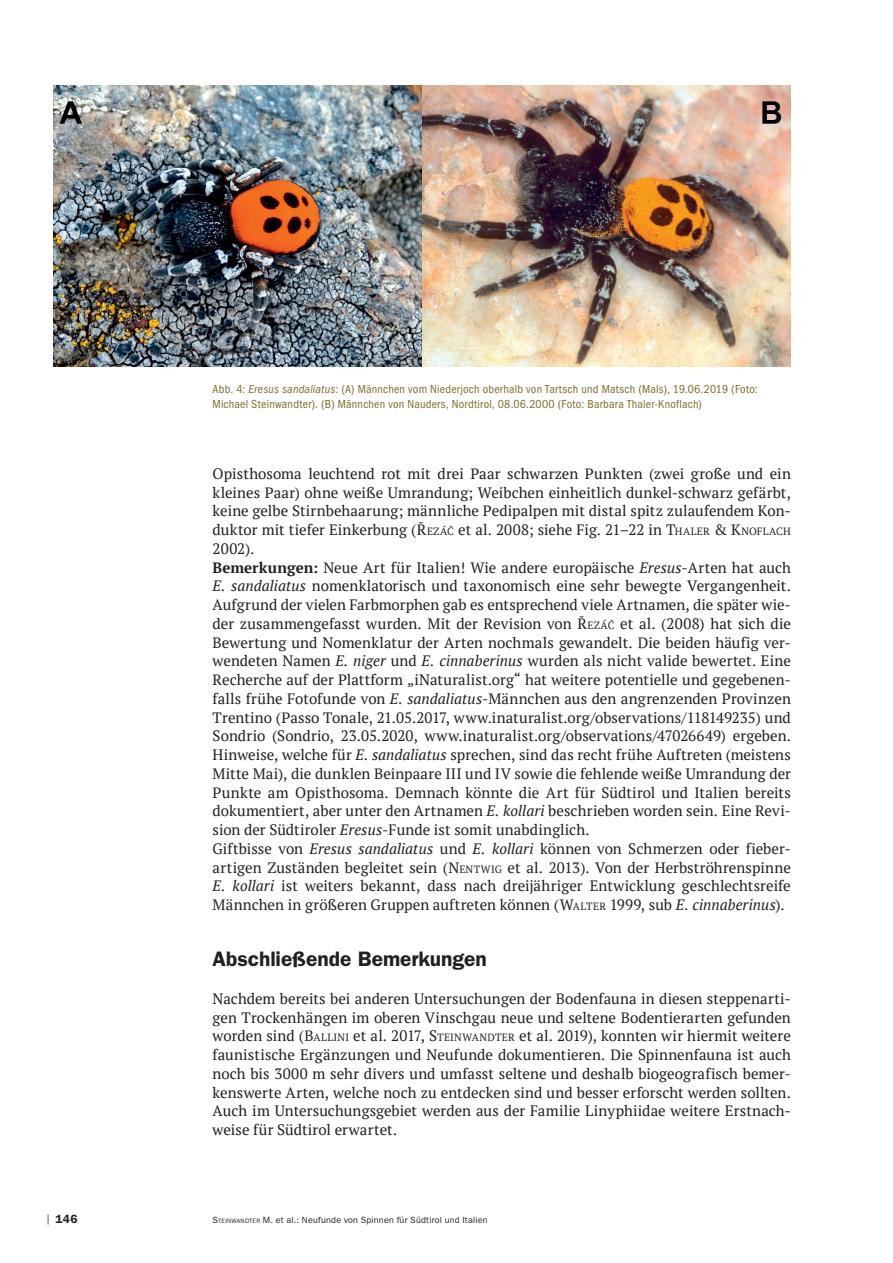
<style>
.page{position:relative;width:893px;height:1263px;background:#fff}
.page>*{position:absolute;margin:0;border:0;box-sizing:border-box;transform-origin:0 0}
.t1{font:600 21px "ITC Franklin Gothic Std";color:#231f20}
.t2{font:15px/18.8px "PT Serif";letter-spacing:.005em;color:#231f20}
.t3{font:condensed 12px/14.2px "ITC Franklin Gothic Std";letter-spacing:.02em;color:#7e6d2c}
.t4{font:600 12px "ITC Franklin Gothic Std";color:#231f20}
.t5{font:9px "ITC Franklin Gothic Std";letter-spacing:.02em;color:#231f20}
.s1{font-style:italic}
.s2{font-style:inherit}
.s3{font-size:10.5px}
.s4{font-weight:700}
.s5{font-family:"PT Serif";font-weight:400}
.s6{font-size:6.3px}
</style>
<div class="page">
<img style="left:53px;top:85px;width:738px;height:281px">
<p class="t3" style="left:213px;top:382px;width:547px">Abb. 4: <span class="s1">Eresus sandaliatus</span>: (A) Männchen vom Niederjoch oberhalb von Tartsch und Matsch (Mals), 19.06.2019 (Foto:<br>Michael Steinwandter). (B) Männchen von Nauders, Nordtirol, 08.06.2000 (Foto: Barbara Thaler-Knoflach)</p>
<p class="t2" style="left:213px;top:464px;width:580px">Opisthosoma leuchtend rot mit drei Paar schwarzen Punkten (zwei große und ein kleines Paar) ohne weiße Umrandung; Weibchen einheitlich dunkel-schwarz gefärbt, keine gelbe Stirnbehaarung; männliche Pedipalpen mit distal spitz zulaufendem Kon&shy;duktor mit tiefer Einkerbung (<span class="s2">Ř</span><span class="s3">EZÁČ</span> et al. 2008; siehe Fig. 21–22 in <span class="s2">T</span><span class="s3">HALER</span> <span class="s2">&amp; K</span><span class="s3">NOFLACH </span>2002).<br><span class="s4">Bemerkungen:</span> Neue Art für Italien! Wie andere europäische <span class="s1">Eresus</span>-Arten hat auch <span class="s1">E. sandaliatus</span> nomenklatorisch und taxonomisch eine sehr bewegte Vergangenheit.<br>Aufgrund der vielen Farbmorphen gab es entsprechend viele Artnamen, die später wie&shy;der zusammengefasst wurden. Mit der Revision von <span class="s2">Ř</span><span class="s3">EZÁČ</span> et al. (2008) hat sich die Bewertung und Nomenklatur der Arten nochmals gewandelt. Die beiden häufig ver&shy;wendeten Namen <span class="s1">E. niger</span> und <span class="s1">E. cinnaberinus</span> wurden als nicht valide bewertet. Eine Recherche auf der Plattform „iNaturalist.org“ hat weitere potentielle und gegebenen&shy;falls frühe Fotofunde von <span class="s1">E. sandaliatus</span>-Männchen aus den angrenzenden Provinzen Trentino (Passo Tonale, 21.05.2017, www.inaturalist.org/observations/118149235) und Sondrio (Sondrio, 23.05.2020, www.inaturalist.org/observations/47026649) ergeben.<br>Hinweise, welche für <span class="s1">E. sandaliatus</span> sprechen, sind das recht frühe Auftreten (meistens Mitte Mai), die dunklen Beinpaare III und IV sowie die fehlende weiße Umrandung der Punkte am Opisthosoma. Demnach könnte die Art für Südtirol und Italien bereits dokumentiert, aber unter den Artnamen <span class="s1">E. kollari</span> beschrieben worden sein. Eine Revi&shy;sion der Südtiroler <span class="s1">Eresus</span>-Funde ist somit unabdinglich.<br>Giftbisse von <span class="s1">Eresus sandaliatus</span> und <span class="s1">E. kollari</span> können von Schmerzen oder fieber&shy;artigen Zuständen begleitet sein (<span class="s2">N</span><span class="s3">ENTWIG</span> et al<span class="s2">.</span> 2013). Von der Herbströhrenspinne <span class="s1">E. kollari</span> ist weiters bekannt, dass nach dreijähriger Entwicklung geschlechtsreife Männchen in größeren Gruppen auftreten können (<span class="s2">W</span><span class="s3">ALTER</span> 1999, sub <span class="s1">E. cinnaberinus</span>).</p>
<h1 class="t1" style="left:213px;top:947px;width:276px">Abschließende Bemerkungen</h1>
<p class="t2" style="left:213px;top:989px;width:580px;text-align:justify">Nachdem bereits bei anderen Untersuchungen der Bodenfauna in diesen steppenarti&shy;gen Trockenhängen im oberen Vinschgau neue und seltene Bodentierarten gefunden worden sind (<span class="s2">B</span><span class="s3">ALLINI</span> et al<span class="s2">. 2017</span>, <span class="s2">S</span><span class="s3">TEINWANDTER</span> et al<span class="s2">. 2019</span>), konnten wir hiermit weitere faunistische Ergänzungen und Neufunde dokumentieren. Die Spinnenfauna ist auch noch bis 3000 m sehr divers und umfasst seltene und deshalb biogeografisch bemer&shy;kenswerte Arten, welche noch zu entdecken sind und besser erforscht werden sollten.<br>Auch im Untersuchungsgebiet werden aus der Familie Linyphiidae weitere Erstnach&shy;weise für Südtirol erwartet.</p>
<p class="t4" style="left:47px;top:1211px;width:32px"><span class="s5">|</span> 146</p>
<p class="t5" style="left:213px;top:1214px;width:277px"><span class="s2">S</span><span class="s6">TEINWANDTER</span> <span class="s2">M.</span> et al.: Neufunde von Spinnen für Südtirol und Italien</p>
</div>
